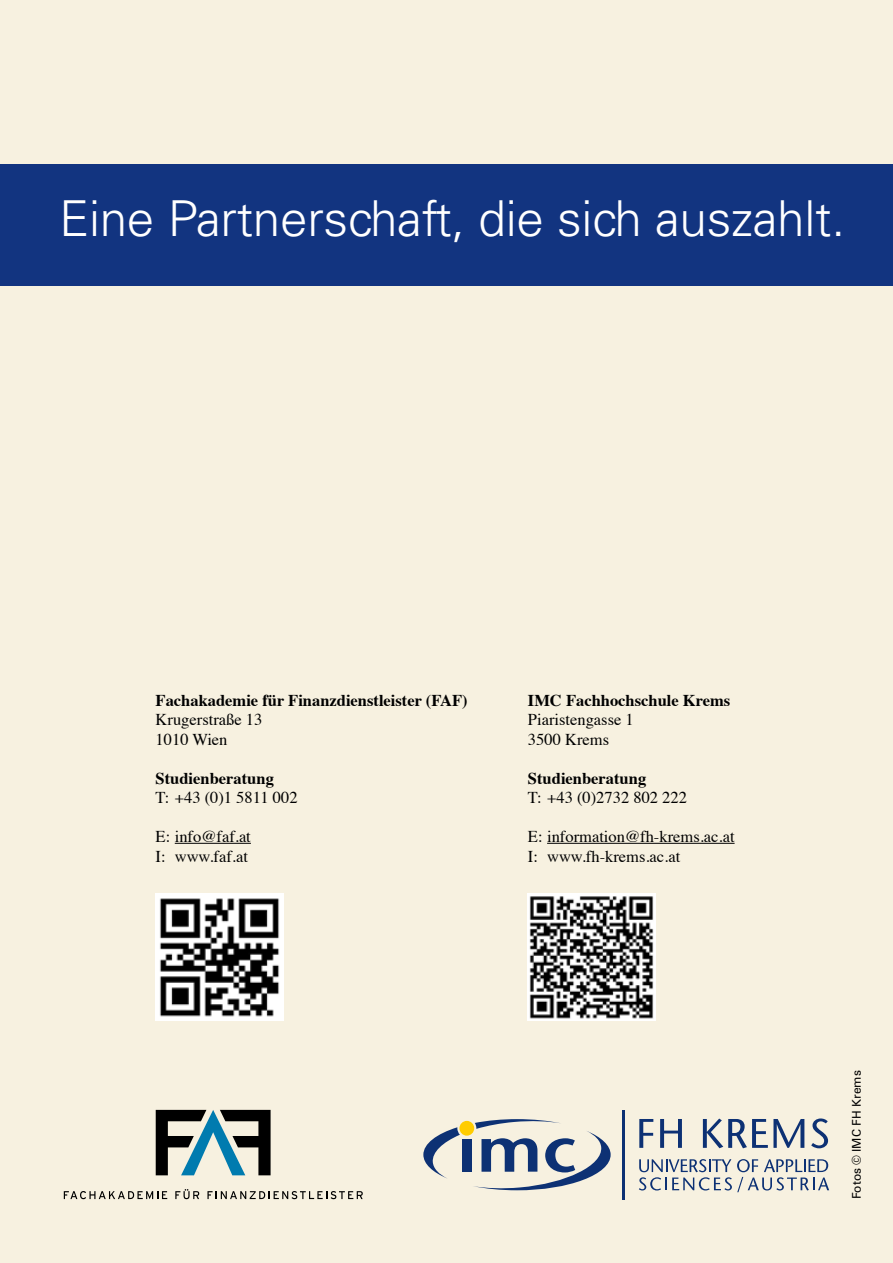
<style>
.page{position:relative;width:893px;height:1263px;background:#f7f1e0}
.page>*{position:absolute;margin:0;border:0;box-sizing:border-box;transform-origin:0 0}
.t1{font:300 49.5px "Univers";letter-spacing:-.005em;color:#fff}
.t2{font:16.5px/19.5px "Times";color:#000}
.t3{font:700 16.5px "Times";color:#000}
.t4{font:12px "Univers";color:#000}
</style>
<div class="page">
<div style="left:0;top:164px;width:893px;height:121px;background:#123480"></div>
<hr style="left:175px;top:843px;width:76px;height:1px;background:#000">
<hr style="left:547px;top:843px;width:188px;height:1px;background:#000">
<svg style="left:64px;top:1191px;width:103px;height:8px"></svg>
<svg style="left:175px;top:1189px;width:24px;height:10px"></svg>
<svg style="left:207px;top:1191px;width:156px;height:8px"></svg>
<svg style="left:156px;top:1110px;width:115px;height:65px"></svg>
<svg style="left:639px;top:1119px;width:14px;height:29px"></svg>
<svg style="left:660px;top:1119px;width:22px;height:29px"></svg>
<svg style="left:703px;top:1118px;width:101px;height:30px"></svg>
<svg style="left:811px;top:1118px;width:17px;height:30px"></svg>
<svg style="left:639px;top:1159px;width:190px;height:33px"></svg>
<hr style="left:622px;top:1110px;width:2px;height:89px;background:#0d3174">
<svg style="left:423px;top:1119px;width:188px;height:71px"></svg>
<div style="left:459px;top:1121px;width:15px;height:15px;background:#fc0;border-radius:50%"></div>
<img style="left:528px;top:893px;width:127px;height:127px">
<img style="left:156px;top:893px;width:127px;height:127px">
<h1 class="t1" style="left:59px;top:189px;width:788px">Eine Partnerschaft, die sich auszahlt.</h1>
<p class="t3" style="left:156px;top:684px;width:314px">Fachakademie für Finanzdienstleister (FAF)</p>
<p class="t2" style="left:156px;top:708px;width:108px">Krugerstraße 13<br>1010 Wien</p>
<p class="t3" style="left:156px;top:762px;width:120px">Studienberatung</p>
<p class="t2" style="left:156px;top:786px;width:143px">T: +43 (0)1 5811 002</p>
<p class="t2" style="left:156px;top:825px;width:97px">E: info@faf.at<br>I: www.faf.at</p>
<p class="t3" style="left:528px;top:684px;width:204px">IMC Fachhochschule Krems</p>
<p class="t2" style="left:528px;top:708px;width:107px">Piaristengasse 1<br>3500 Krems</p>
<p class="t3" style="left:528px;top:762px;width:120px">Studienberatung</p>
<p class="t2" style="left:528px;top:786px;width:161px">T: +43 (0)2732 802 222</p>
<p class="t2" style="left:528px;top:825px;width:208px">E: information@fh-krems.ac.at<br>I: www.fh-krems.ac.at</p>
<p class="t4" style="left:849px;top:1199px;width:130px;rotate:-90deg">Fotos © IMC FH Krems</p>
</div>
